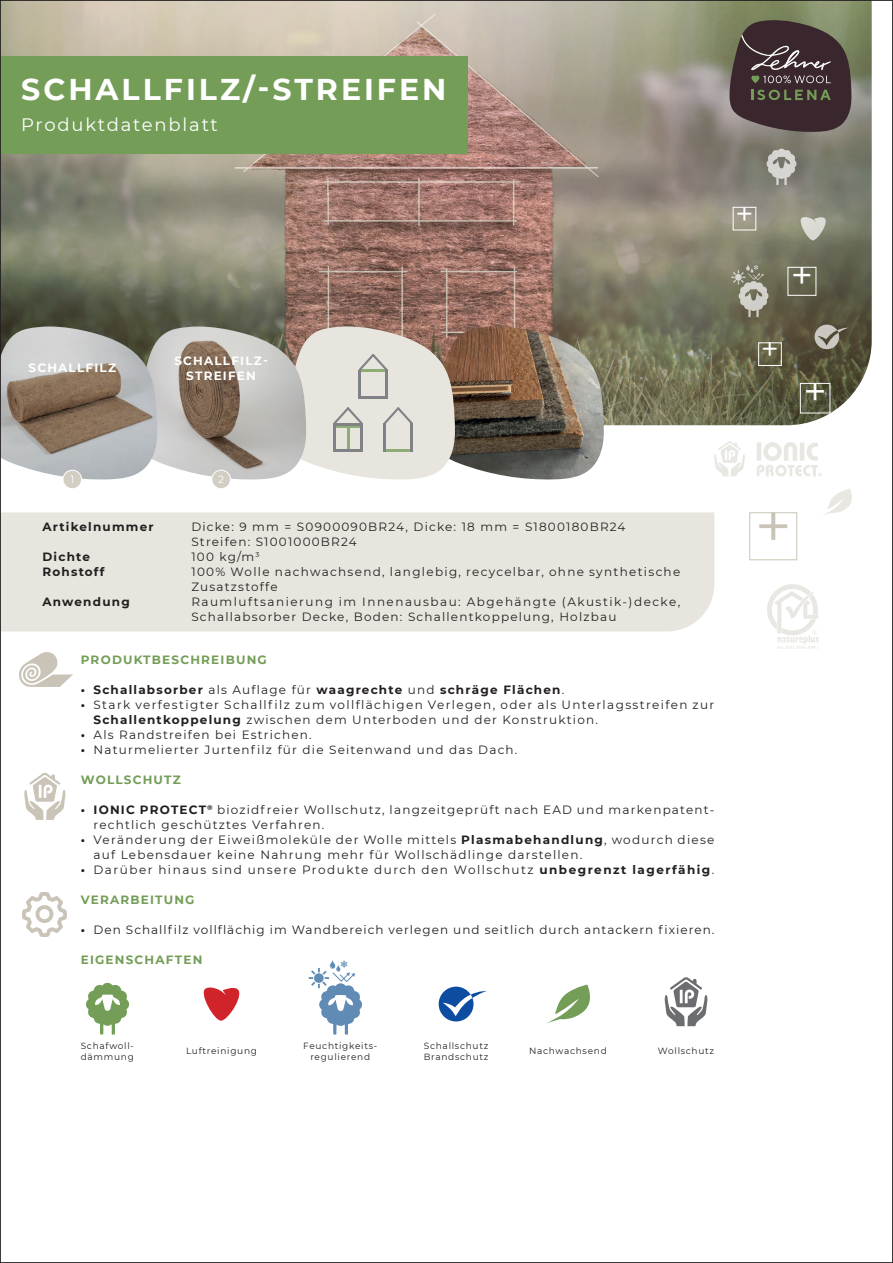
<style>
.page{position:relative;width:893px;height:1263px;background:#fff}
.page>*{position:absolute;margin:0;border:0;box-sizing:border-box;transform-origin:0 0}
.t1{font:64.35px "Montserrat";color:#c9c4b7}
.t2{font:40.95px "Montserrat";color:#fff}
.t3{font:38.7px "Montserrat";color:#fff}
.t4{font:31.5px "Montserrat";color:#fff}
.t5{font:700 30px "Montserrat";letter-spacing:.1em;color:#fff}
.t6{font:18px "Montserrat";letter-spacing:.1em;color:#fff}
.Pre_Headline{font:12px "Montserrat";letter-spacing:.1em;color:#231f20}
.Pre_Headline-2{font:12px "Montserrat";letter-spacing:.125em;color:#231f20}
.Pre_Headline-3{font:700 12px "Montserrat";letter-spacing:.1em;color:#231f20}
.Pre_Headline-4{font:700 12px "Montserrat";letter-spacing:.1em;color:#749e58}
.Pre_Headline-5{font:700 12px "Montserrat";letter-spacing:.1em;color:#fff}
.t7{font:10.5px "Montserrat";color:#fff}
.t8{font:9px/11.2px "Montserrat";letter-spacing:.08em;color:#231f20}
.s1{font-weight:400}
.s2{font-weight:700}
</style>
<div class="page">
<img style="left:2px;top:2px;width:870px;height:423px">
<svg style="left:729px;top:20px;width:122px;height:112px"></svg>
<img style="left:767px;top:584px;width:52px;height:64px">
<div style="left:749px;top:512px;width:48px;height:48px;border:1px solid #c9c4b7"></div>
<svg style="left:714px;top:441px;width:31px;height:35px"></svg>
<svg style="left:757px;top:442px;width:65px;height:34px"></svg>
<svg style="left:824px;top:489px;width:28px;height:26px"></svg>
<div style="left:733px;top:207px;width:23px;height:23px;border:1px solid #fff"></div>
<div style="left:788px;top:267px;width:28px;height:29px;border:1px solid #fff"></div>
<div style="left:758px;top:342px;width:24px;height:24px;border:1px solid #fff"></div>
<div style="left:800px;top:383px;width:30px;height:30px;border:1px solid #fff"></div>
<svg style="left:815px;top:325px;width:33px;height:24px"></svg>
<svg style="left:799px;top:216px;width:28px;height:24px"></svg>
<img style="left:731px;top:264px;width:38px;height:54px">
<img style="left:766px;top:149px;width:31px;height:37px">
<img style="left:455px;top:326px;width:149px;height:154px">
<svg style="left:285px;top:324px;width:170px;height:156px"></svg>
<img style="left:158px;top:326px;width:149px;height:154px">
<img style="left:2px;top:326px;width:156px;height:154px">
<div style="left:63px;top:470px;width:19px;height:19px;background:#d3cec3;border-radius:50%"></div>
<div style="left:63px;top:470px;width:19px;height:19px;border:1px solid #fff;border-radius:50%"></div>
<div style="left:212px;top:470px;width:18px;height:19px;background:#d3cec3;border-radius:50%"></div>
<div style="left:211px;top:470px;width:20px;height:19px;border:1px solid #fff;border-radius:50%"></div>
<div style="left:0;top:56px;width:468px;height:98px;background:#749e58"></div>
<div style="left:2px;top:512px;width:712px;height:119px;background:#e8e5de"></div>
<svg style="left:24px;top:773px;width:42px;height:47px"></svg>
<img style="left:19px;top:653px;width:54px;height:33px">
<img style="left:23px;top:893px;width:44px;height:44px">
<img style="left:86px;top:982px;width:43px;height:53px">
<svg style="left:203px;top:987px;width:37px;height:34px"></svg>
<img style="left:308px;top:960px;width:54px;height:75px">
<svg style="left:439px;top:987px;width:48px;height:34px"></svg>
<svg style="left:547px;top:985px;width:43px;height:38px"></svg>
<svg style="left:664px;top:977px;width:44px;height:49px"></svg>
<p class="t5" style="left:21px;top:68px;width:427px">SCHALLFILZ/-STREIFEN</p>
<p class="t6" style="left:21px;top:112px;width:198px">Produktdatenblatt</p>
<p class="Pre_Headline-5" style="left:29px;top:359px;width:89px">SCHALLFILZ</p>
<p class="Pre_Headline-5" style="left:174px;top:352px;width:95px">SCHALLFILZ-</p>
<p class="Pre_Headline-5" style="left:186px;top:367px;width:71px">STREIFEN</p>
<p class="t4" style="left:735px;top:192px;width:20px">+</p>
<p class="t3" style="left:791px;top:248px;width:24px">+</p>
<p class="t4" style="left:761px;top:327px;width:20px">+</p>
<p class="t2" style="left:803px;top:363px;width:25px">+</p>
<p class="t7" style="left:70px;top:472px;width:5px">1</p>
<p class="t7" style="left:218px;top:472px;width:7px">2</p>
<p class="Pre_Headline-3" style="left:43px;top:518px;width:113px">Artikelnummer</p>
<p class="Pre_Headline" style="left:191px;top:518px;width:436px">Dicke: 9 mm = S0900090BR24, Dicke: 18 mm = S1800180BR24</p>
<p class="Pre_Headline" style="left:191px;top:533px;width:167px">Streifen: S1001000BR24</p>
<p class="Pre_Headline-3" style="left:43px;top:548px;width:49px">Dichte</p>
<p class="Pre_Headline" style="left:191px;top:548px;width:70px">100 kg/m<sup>3</sup></p>
<p class="Pre_Headline-3" style="left:43px;top:563px;width:63px">Rohstoff</p>
<p class="Pre_Headline" style="left:191px;top:563px;width:490px">100% Wolle nachwachsend, langlebig, recycelbar, ohne synthetische</p>
<p class="Pre_Headline" style="left:191px;top:578px;width:88px">Zusatzstoffe</p>
<p class="Pre_Headline-3" style="left:43px;top:593px;width:89px">Anwendung</p>
<p class="Pre_Headline-2" style="left:191px;top:593px;width:490px">Raumluftsanierung im Innenausbau: Abgehängte (Akustik-)decke,</p>
<p class="Pre_Headline" style="left:191px;top:608px;width:427px">Schallabsorber Decke, Boden: Schallentkoppelung, Holzbau</p>
<p class="Pre_Headline-4" style="left:81px;top:651px;width:188px">PRODUKTBESCHREIBUNG</p>
<p class="Pre_Headline-3" style="left:81px;top:681px;width:485px">• Schallabsorber <span class="s1">als Auflage für</span> waagrechte <span class="s1">und</span> schräge Flächen<span class="s1">.</span></p>
<p class="Pre_Headline" style="left:81px;top:697px;width:635px"><span class="s2">•</span> Stark verfestigter Schallfilz zum vollflächigen Verlegen, oder als Unterlagsstreifen zur</p>
<p class="Pre_Headline" style="left:94px;top:712px;width:506px"><span class="s2">Schallentkoppelung</span> zwischen dem Unterboden und der Konstruktion.</p>
<p class="Pre_Headline" style="left:81px;top:727px;width:233px"><span class="s2">•</span> Als Randstreifen bei Estrichen.</p>
<p class="Pre_Headline" style="left:81px;top:742px;width:438px"><span class="s2">•</span> Naturmelierter Jurtenfilz für die Seitenwand und das Dach.</p>
<p class="Pre_Headline-4" style="left:81px;top:771px;width:101px">WOLLSCHUTZ</p>
<p class="Pre_Headline" style="left:81px;top:802px;width:635px"><span class="s2">• IONIC PROTECT</span><sup>®</sup> biozidfreier Wollschutz, langzeitgeprüft nach EAD und markenpatent-</p>
<p class="Pre_Headline" style="left:94px;top:817px;width:232px">rechtlich geschütztes Verfahren.</p>
<p class="Pre_Headline" style="left:81px;top:832px;width:635px"><span class="s2">•</span> Veränderung der Eiweißmoleküle der Wolle mittels <span class="s2">Plasmabehandlung</span>, wodurch diese</p>
<p class="Pre_Headline" style="left:94px;top:847px;width:490px">auf Lebensdauer keine Nahrung mehr für Wollschädlinge darstellen.</p>
<p class="Pre_Headline-2" style="left:81px;top:862px;width:635px"><span class="s2">•</span> Darüber hinaus sind unsere Produkte durch den Wollschutz <span class="s2">unbegrenzt lagerfähig</span>.</p>
<p class="Pre_Headline-4" style="left:81px;top:891px;width:115px">VERARBEITUNG</p>
<p class="Pre_Headline" style="left:81px;top:922px;width:635px"><span class="s2">•</span> Den Schallfilz vollflächig im Wandbereich verlegen und seitlich durch antackern fixieren.</p>
<p class="Pre_Headline-4" style="left:81px;top:951px;width:123px">EIGENSCHAFTEN</p>
<p class="t1" style="left:755px;top:482px;width:39px">+</p>
<p class="t8" style="left:81px;top:1040px;width:55px">Schafwoll&shy;dämmung</p>
<p class="t8" style="left:186px;top:1045px;width:73px">Luftreinigung</p>
<p class="t8" style="left:303px;top:1040px;width:76px">Feuchtigkeits-</p>
<p class="t8" style="left:310px;top:1051px;width:61px">regulierend</p>
<p class="t8" style="left:424px;top:1040px;width:66px">Schallschutz</p>
<p class="t8" style="left:424px;top:1051px;width:66px">Brandschutz</p>
<p class="t8" style="left:529px;top:1045px;width:79px">Nachwachsend</p>
<p class="t8" style="left:658px;top:1045px;width:58px">Wollschutz</p>
</div>
